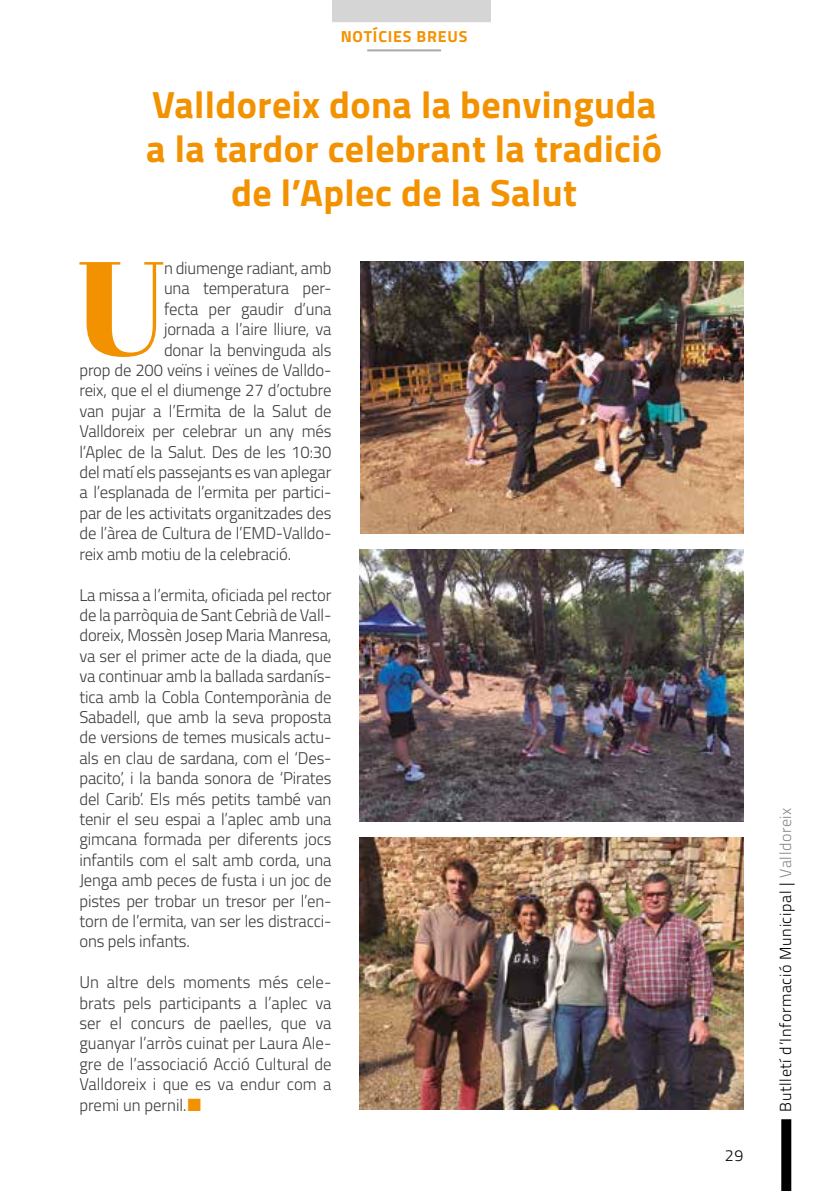
<style>
.page{position:relative;width:823px;height:1191px;background:#fff}
.page>*{position:absolute;margin:0;border:0;box-sizing:border-box;transform-origin:0 0}
.t1{font:133.6px "Abril Fatface";color:#f39200}
.t2{font:700 38px/44px "Titillium";letter-spacing:.01em;color:#f39200;text-align:center}
.t3{font:300 17px/20.4px "Titillium";letter-spacing:-.01em;color:#3c3c3b;text-align:justify}
.t4{font:300 16px "Titillium";letter-spacing:.04em;color:#000}
.t5{font:700 16px "Titillium";letter-spacing:.05em;color:#f39200}
.s1{color:#878787}
</style>
<div class="page">
<div style="left:780px;top:1119px;width:10px;height:72px;background:#000"></div>
<div style="left:332px;top:0;width:158px;height:22px;background:#d5d5d5"></div>
<hr style="left:367px;top:49px;width:74px;height:2px;background:#a8a8a7">
<img style="left:360px;top:261px;width:383px;height:272px">
<img style="left:359px;top:549px;width:383px;height:272px">
<img style="left:359px;top:837px;width:383px;height:273px">
<p class="t5" style="left:340px;top:24px;width:128px">NOTÍCIES BREUS</p>
<h2 class="t2" style="left:146px;top:80px;width:517px">Valldoreix dona la benvinguda a la tardor celebrant la tradició de l’Aplec de la Salut</h2>
<h1 class="t1" style="left:77px;top:214px;width:90px">U</h1>
<p class="t3" style="left:164px;top:257px;width:169px">n diumenge radiant, amb</p>
<p class="t3" style="left:164px;top:277px;width:169px">una temperatura per-</p>
<p class="t3" style="left:164px;top:298px;width:169px">fecta per gaudir d’una</p>
<p class="t3" style="left:164px;top:318px;width:169px">jornada a l’aire lliure, va</p>
<p class="t3" style="left:164px;top:339px;width:169px">donar la benvinguda als</p>
<p class="t3" style="left:79px;top:359px;width:253px">prop de 200 veïns i veïnes de Valldo-</p>
<p class="t3" style="left:79px;top:379px;width:253px">reix, que el el diumenge 27 d’octubre</p>
<p class="t3" style="left:79px;top:400px;width:253px">van pujar a l’Ermita de la Salut de</p>
<p class="t3" style="left:79px;top:420px;width:253px">Valldoreix per celebrar un any més</p>
<p class="t3" style="left:79px;top:441px;width:253px">l’Aplec de la Salut. Des de les 10:30</p>
<p class="t3" style="left:79px;top:461px;width:253px">del matí els passejants es van aplegar</p>
<p class="t3" style="left:79px;top:481px;width:253px">a l’esplanada de l’ermita per partici-</p>
<p class="t3" style="left:79px;top:502px;width:253px">par de les activitats organitzades des</p>
<p class="t3" style="left:79px;top:522px;width:253px">de l’àrea de Cultura de l’EMD-Valldo-</p>
<p class="t3" style="left:79px;top:543px;width:213px">reix amb motiu de la celebració.</p>
<p class="t3" style="left:79px;top:583px;width:253px">La missa a l’ermita, oficiada pel rector de la parròquia de Sant Cebrià de Vall&shy;doreix, Mossèn Josep Maria Manresa, va ser el primer acte de la diada, que va continuar amb la ballada sardanís&shy;tica amb la Cobla Contemporània de Sabadell, que amb la seva proposta de versions de temes musicals actu&shy;als en clau de sardana, com el ‘Des&shy;pacito’, i la banda sonora de ‘Pirates del Carib’. Els més petits també van tenir el seu espai a l’aplec amb una gimcana formada per diferents jocs infantils com el salt amb corda, una Jenga amb peces de fusta i un joc de pistes per trobar un tresor per l’en&shy;torn de l’ermita, van ser les distracci&shy;ons pels infants.</p>
<p class="t3" style="left:79px;top:971px;width:253px">Un altre dels moments més cele&shy;brats pels participants a l’aplec va ser el concurs de paelles, que va guanyar l’arròs cuinat per Laura Ale&shy;gre de l’associació Acció Cultural de Valldoreix i que es va endur com a premi un pernil.</p>
<p class="t4" style="left:724px;top:1143px;width:20px">29</p>
<p class="t4" style="left:773px;top:1111px;width:306px;rotate:-90deg">Butlletí d’Informació Municipal | <span class="s1">Valldoreix</span></p>
</div>
